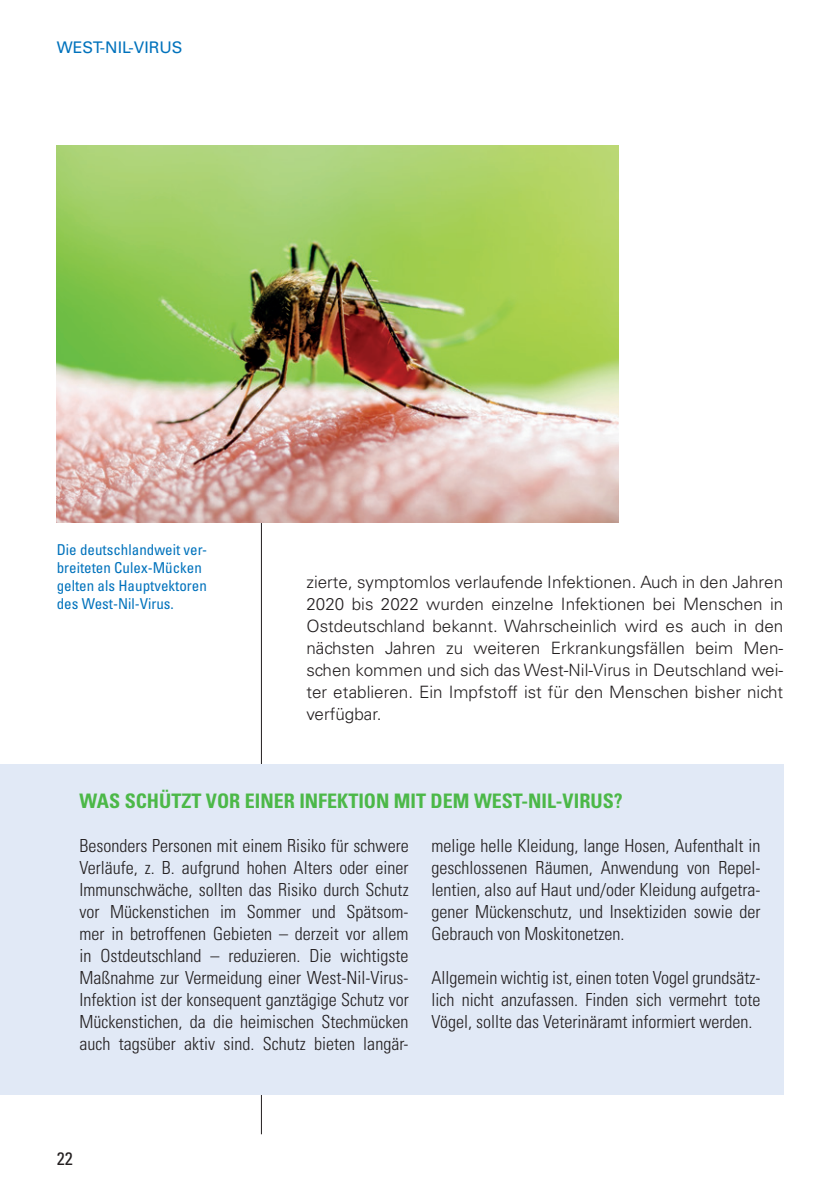
<style>
.page{position:relative;width:840px;height:1191px;background:#fff}
.page>*{position:absolute;margin:0;border:0;box-sizing:border-box;transform-origin:0 0}
._08_Head_GRÜN_Kasten{font:700 condensed 20px "Univers LT Std";color:#4cb848}
._09_Text_Kasten{font:300 condensed 18px/22px "Univers LT Std";color:#231f20;text-align:justify}
.t1{font:condensed 18px "Univers LT Std";color:#231f20}
._06_Grundtext_100_Sc{font:300 17px/22px "Univers LT Std";color:#231f20;text-align:justify}
.t2{font:16px "Univers LT Std";color:#0072bc}
._07_Bildunterschrift{font:condensed 15px/18px "Univers LT Std";color:#0072bc}
</style>
<div class="page">
<hr style="left:261px;top:502px;width:1px;height:632px;background:#231f20">
<div style="left:0;top:764px;width:782px;height:330px;background:#e1e9f6"></div>
<img style="left:57px;top:146px;width:561px;height:376px">
<p class="t2" style="left:57px;top:38px;width:13px">WES</p>
<p class="t2" style="left:93px;top:38px;width:78px">T-NI L-VI RUS</p>
<p class="_07_Bildunterschrift" style="left:57px;top:540px;width:152px">Die deutschlandweit ver&shy;breiteten Culex-Mücken gelten als Hauptvektoren des West-Nil-Virus.</p>
<p class="_06_Grundtext_100_Sc" style="left:306px;top:571px;width:478px">zierte, symptomlos verlaufende Infektionen. Auch in den Jahren 2020 bis 2022 wurden einzelne Infektionen bei Menschen in Ostdeutschland bekannt. Wahrscheinlich wird es auch in den nächsten Jahren zu weiteren Erkrankungsfällen beim Men&shy;schen kommen und sich das West-Nil-Virus in Deutschland wei&shy;ter etablieren. Ein Impfstoff ist für den Menschen bisher nicht verfügbar.</p>
<p class="_08_Head_GRÜN_Kasten" style="left:79px;top:789px;width:544px">WAS SCHÜTZT VOR EINER INFEKTION MIT DEM WEST-NIL-VIRUS?</p>
<p class="_09_Text_Kasten" style="left:79px;top:835px;width:330px">Besonders Personen mit einem Risiko für schwere Verläufe, z. B. aufgrund hohen Alters oder einer Immunschwäche, sollten das Risiko durch Schutz vor Mückenstichen im Sommer und Spätsom&shy;mer in betroffenen Gebieten – derzeit vor allem in Ostdeutschland – reduzieren. Die wichtigste Maßnahme zur Vermeidung einer West-Nil-Virus-Infektion ist der konsequent ganztägige Schutz vor Mückenstichen, da die heimischen Stechmücken auch tagsüber aktiv sind. Schutz bieten langär-</p>
<p class="_09_Text_Kasten" style="left:431px;top:835px;width:330px">melige helle Kleidung, lange Hosen, Aufenthalt in geschlossenen Räumen, Anwendung von Repel&shy;lentien, also auf Haut und/oder Kleidung aufgetra&shy;gener Mückenschutz, und Insektiziden sowie der Gebrauch von Moskitonetzen.</p>
<p class="_09_Text_Kasten" style="left:431px;top:967px;width:330px">Allgemein wichtig ist, einen toten Vogel grundsätz&shy;lich nicht anzufassen. Finden sich vermehrt tote Vögel, sollte das Veterinäramt informiert werden.</p>
<p class="t1" style="left:57px;top:1147px;width:18px">22</p>
</div>
